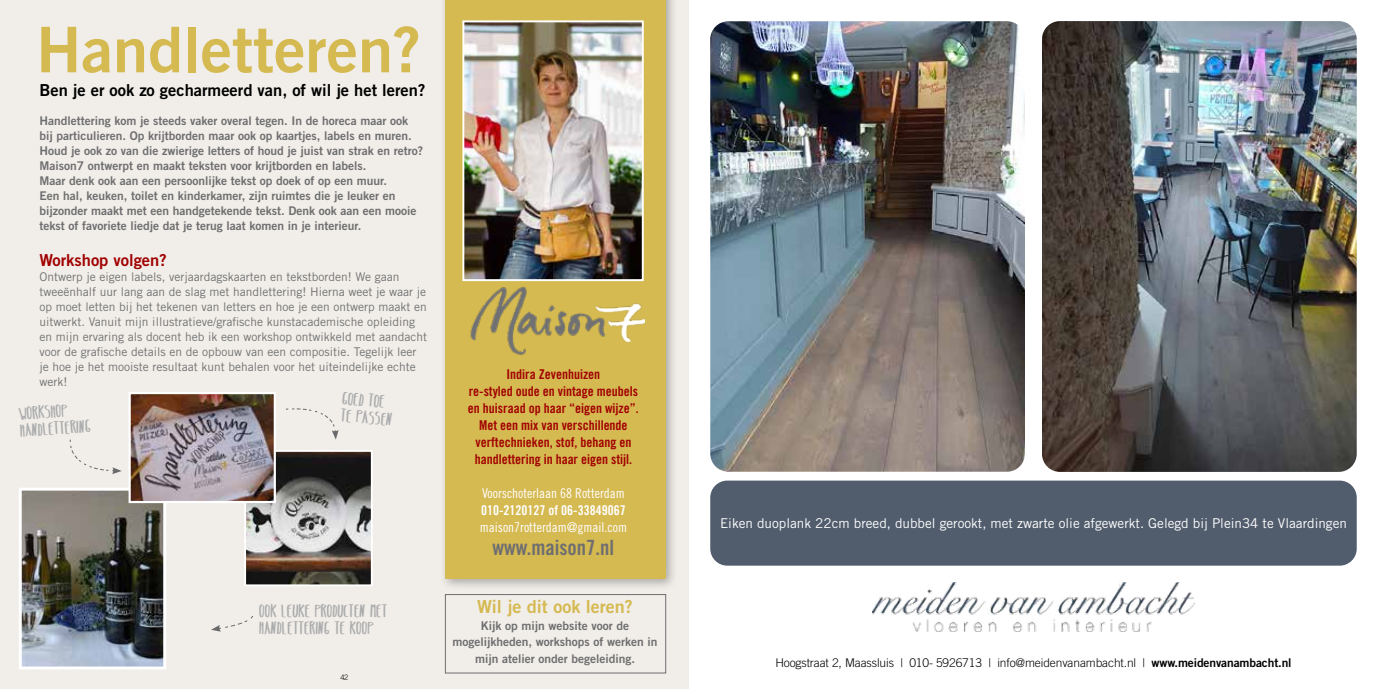
<style>
.page{position:relative;width:1378px;height:689px;background:#fff}
.page>*{position:absolute;margin:0;border:0;box-sizing:border-box;transform-origin:0 0}
.t1{font:63px "Trade Gothic LT Std Bd 2";color:#d5b951}
.t2{font:21px "Trade Gothic LT Std Bd Cn 20";color:#6e6e70}
.t3{font:700 18px/17px "Belta";color:#abacad}
.t4{font:18px "Trade Gothic LT Std Bd 2";color:#d5b951}
.t5{font:16.5px "Trade Gothic LT Std Bd 2";color:#000}
.t6{font:16.5px "Trade Gothic LT Std Bd 2";color:#a10101}
.t7{font:13.5px/17px "Trade Gothic LT Std Bd Cn 20";color:#a10101;text-align:center}
.t8{font:13.5px "Trade Gothic LT Std";color:#fff}
.t9{font:13.5px "Trade Gothic LT Std Cn 18";color:#fff}
.t10{font:13.5px "Trade Gothic LT Std Bd Cn 20";color:#fff}
.t11{font:12px/15px "Trade Gothic LT Std Bd 2";color:#6e6e70}
.t12{font:12px/15px "Trade Gothic LT Std";color:#717273}
.t13{font:300 12px "Trade Gothic LT Std";letter-spacing:-.01em;color:#000}
.t14{font:300 7.5px "Trade Gothic LT Std";color:#000}
.s1{font-family:"Trade Gothic LT Std Bd 2";font-weight:400}
</style>
<div class="page">
<div style="left:0;top:0;width:689px;height:689px;background:#f1eee9"></div>
<div style="left:439px;top:0;width:238px;height:591px;background:#000;opacity:.3"></div>
<div style="left:445px;top:0;width:221px;height:578px;background:#d5b951"></div>
<img style="left:465px;top:23px;width:176px;height:255px">
<div style="left:462px;top:20px;width:182px;height:261px;border:2px solid #fff"></div>
<img style="left:470px;top:286px;width:175px;height:69px">
<svg style="left:69px;top:439px;width:53px;height:35px"></svg>
<svg style="left:286px;top:408px;width:53px;height:32px"></svg>
<svg style="left:211px;top:616px;width:42px;height:16px"></svg>
<img style="left:23px;top:492px;width:139px;height:173px">
<div style="left:19px;top:488px;width:147px;height:181px;border:3px solid #fff"></div>
<img style="left:247px;top:453px;width:123px;height:130px">
<div style="left:244px;top:450px;width:129px;height:136px;border:2px solid #fff"></div>
<div style="left:445px;top:594px;width:221px;height:79px;border:1px solid #6e6e70"></div>
<img style="left:132px;top:395px;width:141px;height:105px">
<div style="left:129px;top:392px;width:147px;height:111px;border:2px solid #fff"></div>
<div style="left:710px;top:480px;width:646px;height:86px;background:#515d6d;border-radius:17px"></div>
<img style="left:710px;top:21px;width:315px;height:451px">
<img style="left:1042px;top:21px;width:314px;height:451px">
<img style="left:873px;top:583px;width:321px;height:48px">
<h1 class="t1" style="left:36px;top:11px;width:386px">Handletteren?</h1>
<h3 class="t5" style="left:39px;top:80px;width:387px">Ben je er ook zo gecharmeerd van, of wil je het leren?</h3>
<p class="t11" style="left:39px;top:113px;width:385px">Handlettering kom je steeds vaker overal tegen. In de horeca maar ook bij particulieren. Op krijtborden maar ook op kaartjes, labels en muren.<br>Houd je ook zo van die zwierige letters of houd je juist van strak en retro?<br>Maison7 ontwerpt en maakt teksten voor krijtborden en labels.<br>Maar denk ook aan een persoonlijke tekst op doek of op een muur.<br>Een hal, keuken, toilet en kinderkamer, zijn ruimtes die je leuker en bijzonder maakt met een handgetekende tekst. Denk ook aan een mooie tekst of favoriete liedje dat je terug laat komen in je interieur.</p>
<h3 class="t6" style="left:39px;top:250px;width:129px">Workshop volgen?</h3>
<p class="t12" style="left:39px;top:269px;width:389px">Ontwerp je eigen labels, verjaardagskaarten en tekstborden! We gaan tweeënhalf uur lang aan de slag met handlettering! Hierna weet je waar je op moet letten bij het tekenen van letters en hoe je een ontwerp maakt en uitwerkt. Vanuit mijn illustratieve/grafische kunstacademische opleiding en mijn ervaring als docent heb ik een workshop ontwikkeld met aandacht voor de grafische details en de opbouw van een compositie. Tegelijk leer je hoe je het mooiste resultaat kunt behalen voor het uiteindelijke echte werk!</p>
<h3 class="t3" style="left:19px;top:405px;width:72px;rotate:-4deg">WORKSHOP<br>HANDLETTERING</h3>
<h3 class="t3" style="left:343px;top:389px;width:53px;rotate:5deg">GOED TOE<br>TE PASSEN</h3>
<h3 class="t3" style="left:260px;top:602px;width:129px">OOK LEUKE PRODUCTEN MET<br>HANDLETTERING TE KOOP</h3>
<p class="t14" style="left:340px;top:672px;width:9px">42</p>
<p class="t7" style="left:468px;top:365px;width:172px">Indira Zevenhuizen<br>re-styled oude en vintage meubels en huisraad op haar “eigen wijze”.<br>Met een mix van verschillende verftechnieken, stof, behang en handlettering in haar eigen stijl.</p>
<p class="t9" style="left:482px;top:485px;width:144px">Voorschoterlaan 68 Rotterdam</p>
<p class="t10" style="left:481px;top:501px;width:146px">010-2120127 of 06-33849067</p>
<p class="t9" style="left:480px;top:519px;width:149px">maison7rotterdam@gmail.com</p>
<h2 class="t2" style="left:492px;top:534px;width:123px">www.maison7.nl</h2>
<h3 class="t4" style="left:477px;top:595px;width:157px">Wil je dit ook leren?</h3>
<p class="t11" style="left:452px;top:617px;width:206px;line-height:16.5px;text-align:center">Kijk op mijn website voor de mogelijkheden, workshops of werken in mijn atelier onder begeleiding.</p>
<p class="t8" style="left:720px;top:515px;width:628px">Eiken duoplank 22cm breed, dubbel gerookt, met zwarte olie afgewerkt. Gelegd bij Plein34 te Vlaardingen</p>
<p class="t13" style="left:775px;top:656px;width:518px">Hoogstraat 2, Maassluis | 010- 5926713 | info@meidenvanambacht.nl | <span class="s1">www.meidenvanambacht.nl</span></p>
</div>
